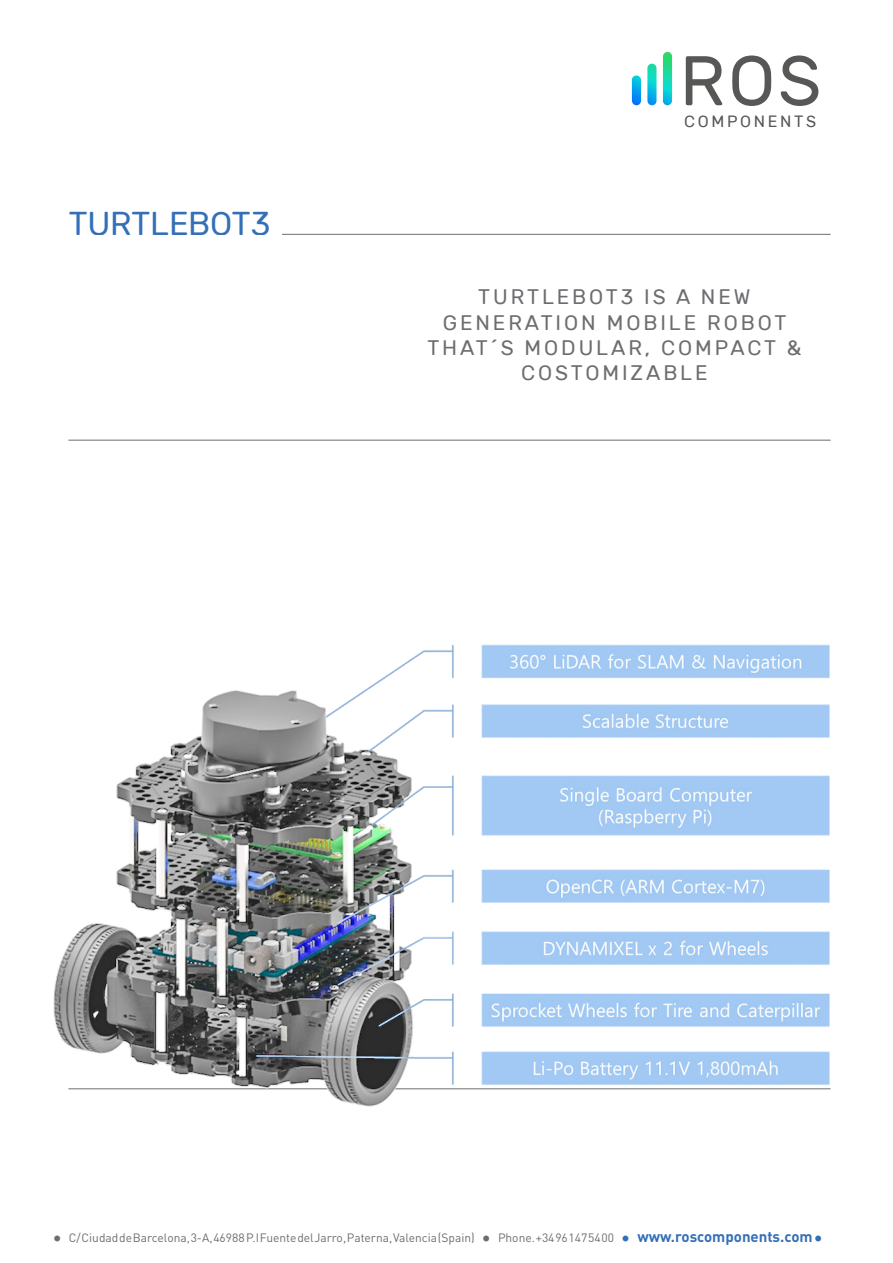
<style>
.page{position:relative;width:893px;height:1263px;background:#fff}
.page>*{position:absolute;margin:0;border:0;box-sizing:border-box;transform-origin:0 0}
.t1{font:70.05px "Rubik";color:#575756}
.t2{font:33px "Rubik";color:#346fb7}
.t3{font:21px/25.2px "Rubik";letter-spacing:.14em;color:#6c6d70;text-align:center}
.t4{font:16.35px "Rubik";letter-spacing:.165em;color:#575756}
.t5{font:700 15px "DIN Pro";color:#346fb7}
.t6{font:12px "DIN Pro";color:#6c6d70}
</style>
<div class="page">
<svg style="left:632px;top:52px;width:40px;height:53px"></svg>
<hr style="left:68px;top:440px;width:763px;height:1px;background:#6c6d70">
<hr style="left:282px;top:234px;width:549px;height:1px;background:#6c6d70">
<img style="left:53px;top:644px;width:778px;height:463px">
<h2 class="t2" style="left:68px;top:205px;width:203px">TURTLEBOT3</h2>
<h1 class="t1" style="left:680px;top:42px;width:143px">ROS</h1>
<h3 class="t4" style="left:684px;top:112px;width:134px">COMPONENTS</h3>
<h3 class="t3" style="left:427px;top:285px;width:375px">TURTLEBOT3 IS A NEW<br>GENERATION MOBILE ROBOT<br>THAT´S MODULAR, COMPACT &amp;<br>COSTOMIZABLE</h3>
<p class="t6" style="left:69px;top:1228px;width:407px">C/ Ciudad de Barcelona, 3-A, 46988 P.I Fuente del Jarro, Paterna, Valencia (Spain)</p>
<p class="t6" style="left:498px;top:1228px;width:118px">Phone. +34 96 147 54 00</p>
<p class="t5" style="left:637px;top:1224px;width:177px">www.roscomponents.com</p>
</div>
